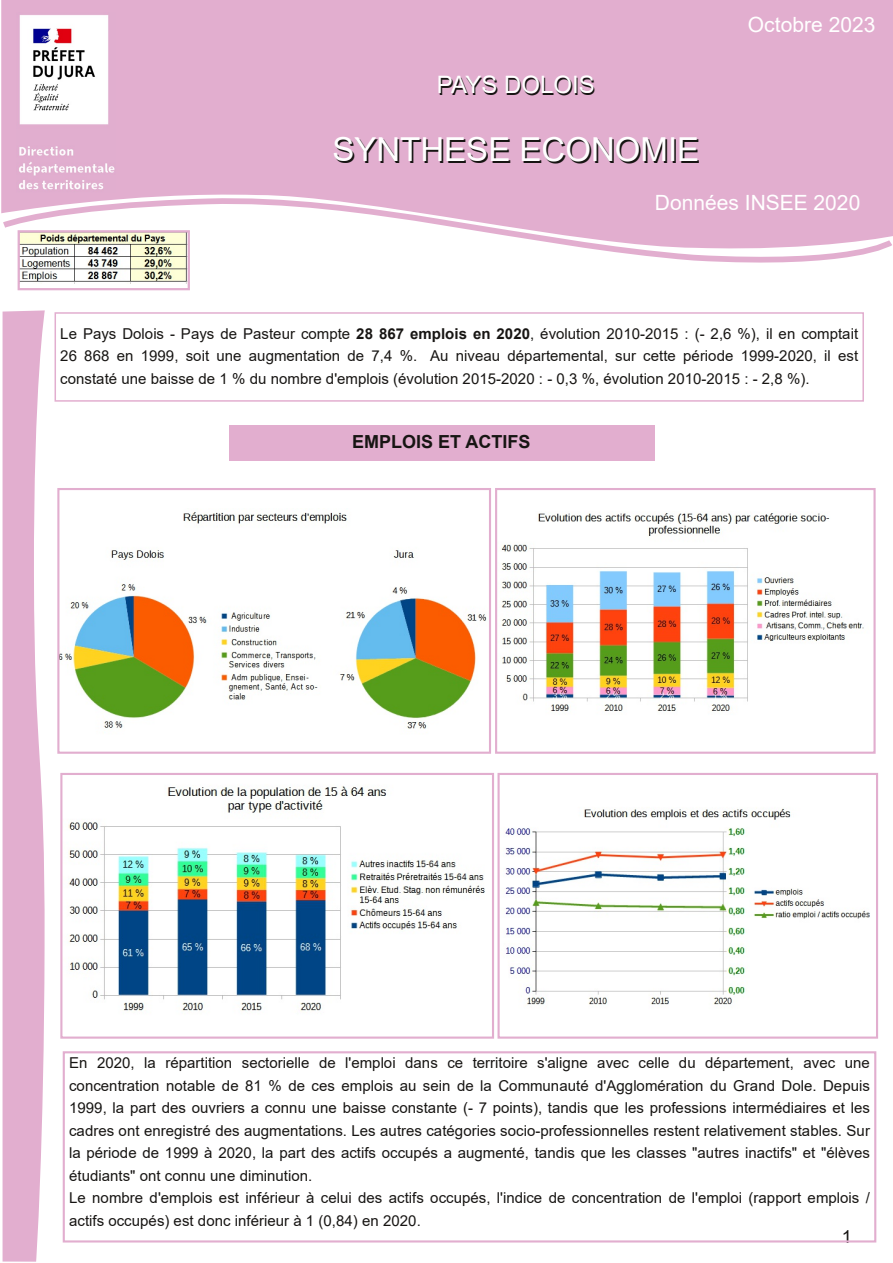
<style>
.page{position:relative;width:893px;height:1263px;background:#fff}
.page>*{position:absolute;margin:0;border:0;box-sizing:border-box;transform-origin:0 0}
.t1{font:33px "Arial";color:#171513}
.t2{font:24px "Arial";color:#171513}
.t3{font:21px "Arial";color:#fff}
.t4{font:700 18px "Arial";color:#171513}
.t5{font:18px "Arial";color:#171513}
.t6{font:15px/22.5px "Arial";letter-spacing:.005em;color:#171513;text-align:justify}
.s1{color:#fff}
.s2{font-weight:700}
</style>
<div class="page">
<div style="left:1px;top:0;width:892px;height:191px;background:#e2aecf"></div>
<svg style="left:3px;top:310px;width:42px;height:952px;background:#e5b6d4"></svg>
<div style="left:55px;top:312px;width:809px;height:90px;border:2px solid #e2aecf"></div>
<img style="left:68px;top:786px;width:417px;height:225px">
<div style="left:60px;top:773px;width:434px;height:266px;border:2px solid #e2aecf"></div>
<img style="left:505px;top:807px;width:365px;height:198px">
<div style="left:497px;top:773px;width:381px;height:266px;border:2px solid #e2aecf"></div>
<svg style="left:1px;top:191px;width:892px;height:82px"></svg>
<img style="left:21px;top:233px;width:166px;height:51px">
<div style="left:18px;top:230px;width:172px;height:60px;border:2px solid #e2aecf"></div>
<img style="left:16px;top:12px;width:100px;height:181px">
<img style="left:60px;top:512px;width:427px;height:217px">
<div style="left:57px;top:488px;width:434px;height:266px;border:2px solid #e2aecf"></div>
<img style="left:500px;top:513px;width:364px;height:198px">
<div style="left:495px;top:488px;width:381px;height:266px;border:2px solid #e2aecf"></div>
<div style="left:230px;top:425px;width:425px;height:35px;background:#e2aecf"></div>
<div style="left:63px;top:1051px;width:813px;height:191px;border:2px solid #e2aecf"></div>
<h2 class="t2" style="left:438px;top:73px;width:159px">PAYS DOLO<span class="s1">I</span>S</h2>
<h1 class="t1" style="left:334px;top:133px;width:368px">SYNTHESE ECONOM<span class="s1">I</span>E</h1>
<h3 class="t3" style="left:748px;top:13px;width:129px">Octobre 2023</h3>
<h3 class="t3" style="left:655px;top:191px;width:207px">Données INSEE 2020</h3>
<p class="t6" style="left:60px;top:322px;width:799px">Le Pays Dolois - Pays de Pasteur compte <span class="s2">28 867 emplois en 2020</span>, évolution 2010-2015 : (- 2,6 %), il en comptait 26 868 en 1999, soit une augmentation de 7,4 %. Au niveau départemental, sur cette période 1999-2020, il est constaté une baisse de 1 % du nombre d'emplois (évolution 2015-2020 : - 0,3 %, évolution 2010-2015 : - 2,8 %).</p>
<p class="t4" style="left:352px;top:431px;width:180px">EMPLOIS ET ACTIFS</p>
<p class="t6" style="left:69px;top:1052px;width:802px;text-align:left">En 2020, la répartition sectorielle de l'emploi dans ce territoire s'aligne avec celle du département, avec une concentration notable de 81 % de ces emplois au sein de la Communauté d'Agglomération du Grand Dole. Depuis 1999, la part des ouvriers a connu une baisse constante (- 7 points), tandis que les professions intermédiaires et les cadres ont enregistré des augmentations. Les autres catégories socio-professionnelles restent relativement stables. Sur la période de 1999 à 2020, la part des actifs occupés a augmenté, tandis que les classes "autres inactifs" et "élèves étudiants" ont connu une diminution.<br>Le nombre d'emplois est inférieur à celui des actifs occupés, l'indice de concentration de l'emploi (rapport emplois / actifs occupés) est donc inférieur à 1 (0,84) en 2020.</p>
<p class="t5" style="left:842px;top:1227px;width:12px">1</p>
</div>
